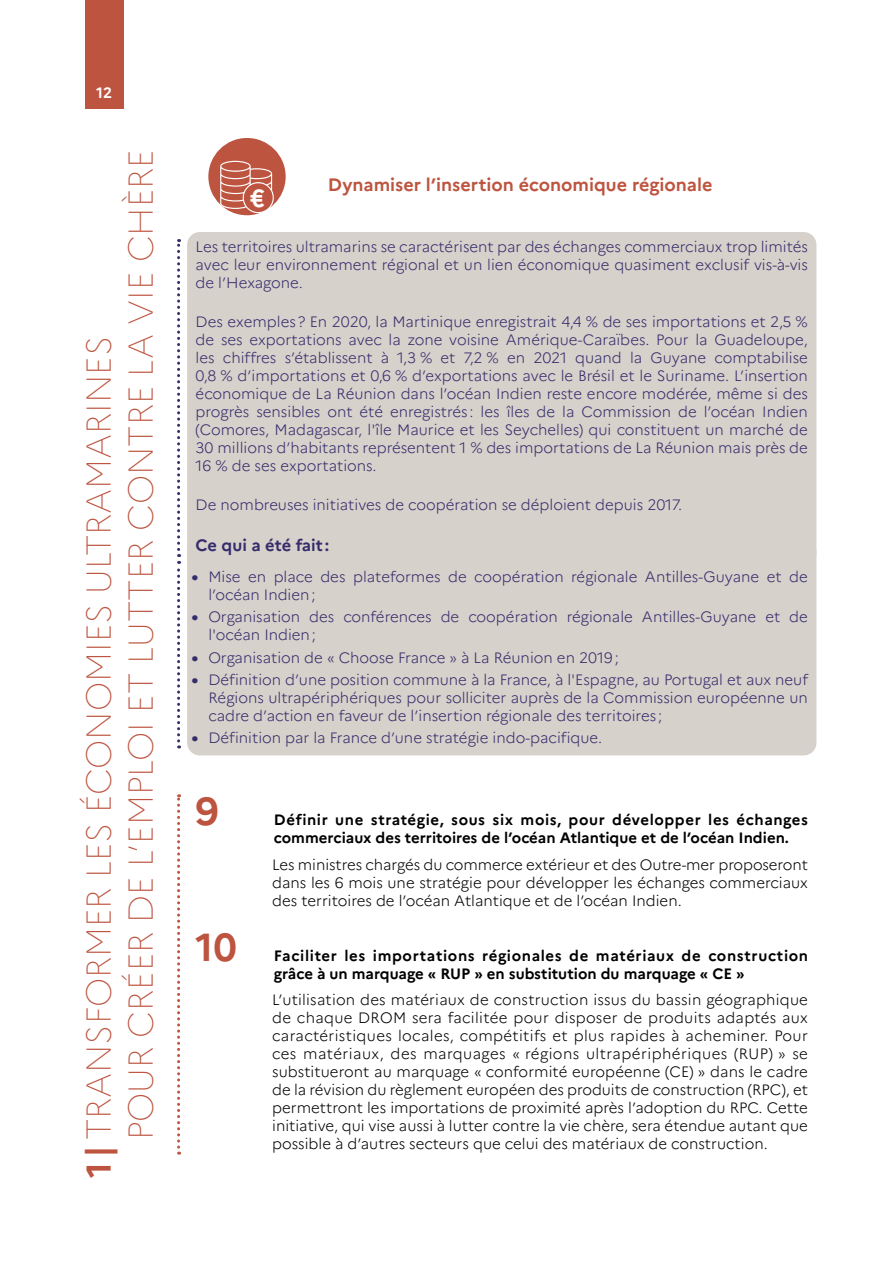
<style>
.page{position:relative;width:893px;height:1263px;background:#fff}
.page>*{position:absolute;margin:0;border:0;box-sizing:border-box;transform-origin:0 0}
.t1{font:700 39px "Marianne";color:#bd543f}
.t2{font:100 34.5px/42px "Marianne";color:#bd543f}
.t3{font:700 24.75px "Marianne";color:#fff}
.t4{font:700 18px "Marianne";color:#bd543f}
.t5{font:700 16.5px "Marianne";color:#352c6b}
.t6{font:300 15px/18px "Marianne";color:#352c6b;text-align:justify}
.t7{font:300 15px/18px "Marianne";color:#000;text-align:justify}
.t8{font:700 15px/18px "Marianne";letter-spacing:.005em;color:#000}
.t9{font:700 15px/18px "Marianne";letter-spacing:.03em;color:#000}
.t10{font:700 15px "Marianne";color:#fff}
.s1{font-weight:700}
.s2{font-weight:700;font-size:16.5px}
</style>
<div class="page">
<div style="left:85px;top:0;width:38px;height:108px;background:#bd543f"></div>
<div style="left:187px;top:232px;width:629px;height:318px;background:#d6d1cb"></div>
<div style="left:187px;top:550px;width:629px;height:205px;background:#d6d1cb"></div>
<svg style="left:177px;top:239px;width:3px;height:509px"></svg>
<svg style="left:177px;top:794px;width:3px;height:360px"></svg>
<div style="left:208px;top:138px;width:78px;height:77px;background:#bd543f;border-radius:50%"></div>
<svg style="left:220px;top:161px;width:54px;height:52px"></svg>
<p class="t10" style="left:96px;top:83px;width:17px">12</p>
<h2 class="t2" style="left:78px;top:1140px;width:993px;text-indent:-38px;rotate:-90deg"><span class="s1">1 |</span>TRANSFORMER LES ÉCONOMIES ULTRAMARINES<br>POUR CRÉER DE L’EMPLOI ET LUTTER CONTRE LA VIE CHÈRE</h2>
<h3 class="t3" style="left:250px;top:183px;width:16px">€</h3>
<p class="t4" style="left:328px;top:174px;width:386px">Dynamiser l’insertion économique régionale</p>
<p class="t6" style="left:196px;top:237px;width:614px">Les territoires ultramarins se caractérisent par des échanges commerciaux trop limités avec leur environnement régional et un lien économique quasiment exclusif vis-à-vis de l’Hexagone.</p>
<p class="t6" style="left:196px;top:313px;width:614px">Des exemples? En 2020, la Martinique enregistrait 4,4 % de ses importations et 2,5 % de ses exportations avec la zone voisine Amérique-Caraïbes. Pour la Guadeloupe, les chiffres s’établissent à 1,3 % et 7,2 % en 2021 quand la Guyane comptabilise 0,8 % d’importations et 0,6 % d’exportations avec le Brésil et le Suriname. L’insertion économique de La Réunion dans l’océan Indien reste encore modérée, même si des progrès sensibles ont été enregistrés : les îles de la Commission de l’océan Indien (Comores, Madagascar, l'île Maurice et les Seychelles) qui constituent un marché de 30 millions d’habitants représentent 1 % des importations de La Réunion mais près de 16 % de ses exportations.</p>
<p class="t6" style="left:196px;top:496px;width:488px">De nombreuses initiatives de coopération se déploient depuis 2017.</p>
<p class="t5" style="left:196px;top:535px;width:135px">Ce qui a été fait :</p>
<p class="t6" style="left:208px;top:568px;width:601px;text-indent:-17px"><span class="s2">•</span> Mise en place des plateformes de coopération régionale Antilles-Guyane et de l’océan Indien;</p>
<p class="t6" style="left:208px;top:608px;width:601px;text-indent:-17px"><span class="s2">•</span> Organisation des conférences de coopération régionale Antilles-Guyane et de l'océan Indien;</p>
<p class="t6" style="left:191px;top:648px;width:429px"><span class="s2">•</span> Organisation de « Choose France » à La Réunion en 2019;</p>
<p class="t6" style="left:208px;top:670px;width:601px;text-indent:-17px"><span class="s2">•</span> Définition d’une position commune à la France, à l'Espagne, au Portugal et aux neuf Régions ultrapériphériques pour solliciter auprès de la Commission européenne un cadre d’action en faveur de l’insertion régionale des territoires ;</p>
<p class="t6" style="left:191px;top:729px;width:412px"><span class="s2">•</span> Définition par la France d’une stratégie indo-pacifique.</p>
<h1 class="t1" style="left:196px;top:787px;width:25px">9</h1>
<h1 class="t1" style="left:196px;top:923px;width:43px">10</h1>
<p class="t8" style="left:274px;top:811px;width:536px">Définir une stratégie, sous six mois, pour développer les échanges commerciaux des territoires de l’océan Atlantique et de l’océan Indien.</p>
<p class="t7" style="left:272px;top:855px;width:537px">Les ministres chargés du commerce extérieur et des Outre-mer proposeront dans les 6 mois une stratégie pour développer les échanges commerciaux des territoires de l’océan Atlantique et de l’océan Indien.</p>
<p class="t9" style="left:274px;top:946px;width:536px">Faciliter les importations régionales de matériaux de construction grâce à un marquage « RUP » en substitution du marquage « CE »</p>
<p class="t7" style="left:272px;top:991px;width:537px">L’utilisation des matériaux de construction issus du bassin géographique de chaque DROM sera facilitée pour disposer de produits adaptés aux caractéristiques locales, compétitifs et plus rapides à acheminer. Pour ces matériaux, des marquages « régions ultrapériphériques (RUP) » se substitueront au marquage « conformité européenne (CE) » dans le cadre de la révision du règlement européen des produits de construction (RPC), et permettront les importations de proximité après l’adoption du RPC. Cette initiative, qui vise aussi à lutter contre la vie chère, sera étendue autant que possible à d’autres secteurs que celui des matériaux de construction.</p>
</div>
